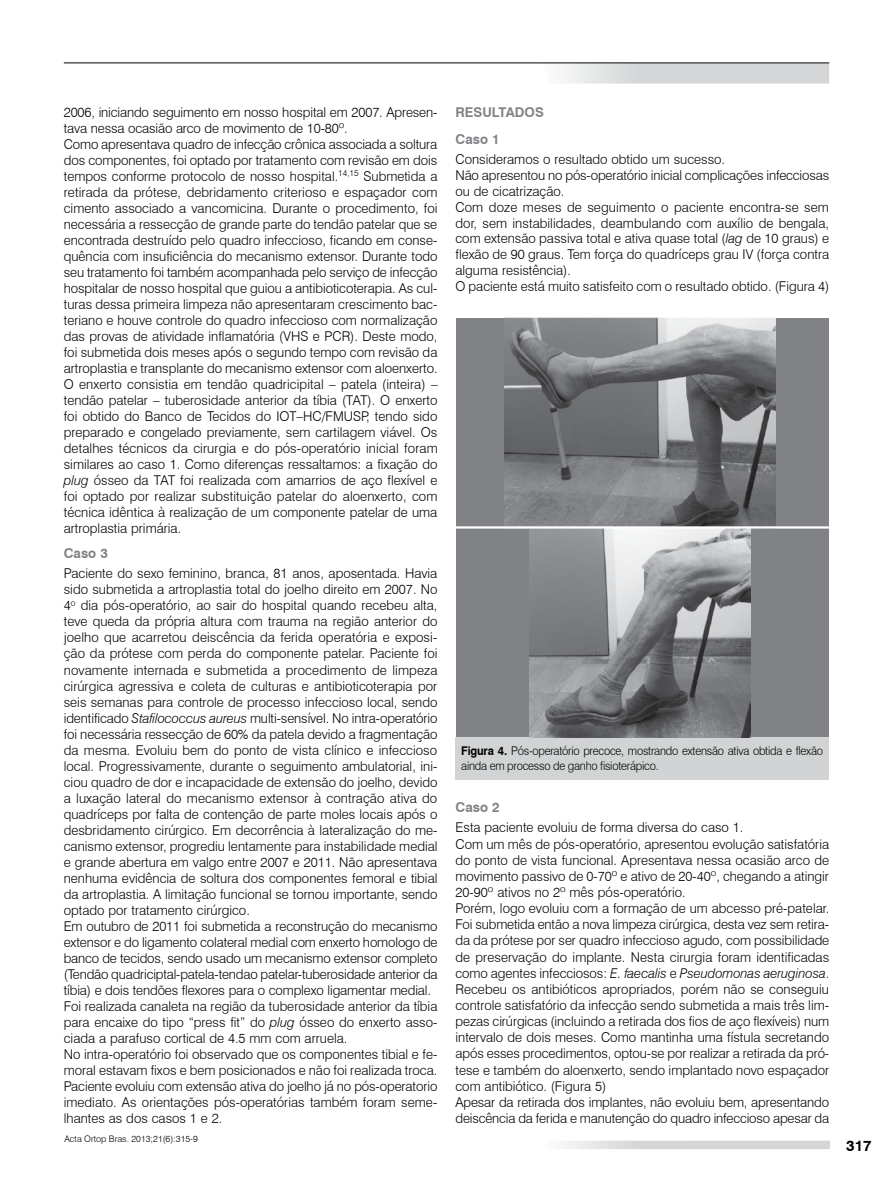
<style>
.page{position:relative;width:893px;height:1191px;background:#fff}
.page>*{position:absolute;margin:0;border:0;box-sizing:border-box;transform-origin:0 0}
.t1{font:700 15px "Swiss 721 BT";color:#000}
.t2{font:300 13.5px/16px "Swiss 721 BT";color:#000}
.t3{font:700 13.5px/27.2px "Swiss 721 BT";color:#808285}
.t4{font:300 12px/15px "Swiss 721 BT";letter-spacing:-.02em;color:#000;scale:.93 1}
.t5{font:300 9px "Swiss 721 BT";color:#000}
.s1{font-style:italic}
.s2{font-weight:700}
</style>
<div class="page">
<svg style="left:563px;top:64px;width:266px;height:20px;background:#d8dadb"></svg>
<svg style="left:563px;top:1140px;width:267px;height:9px"></svg>
<hr style="left:64px;top:63px;width:765px;height:1px;background:#000">
<div style="left:456px;top:318px;width:373px;height:419px;background:#808285"></div>
<div style="left:455px;top:737px;width:374px;height:42px;background:#d1d3d4"></div>
<img style="left:504px;top:318px;width:271px;height:208px">
<img style="left:529px;top:529px;width:221px;height:208px">
<hr style="left:455px;top:526px;width:375px;height:2px;background:#fff">
<p class="t2" style="left:64px;top:104px;width:375px">2006, iniciando seguimento em nosso hospital em 2007. Apresen&shy;tava nessa ocasião arco de movimento de 10-80º.<br>Como apresentava quadro de infecção crônica associada a soltura dos componentes, foi optado por tratamento com revisão em dois tempos conforme protocolo de nosso hospital.<sup>14,15</sup> Submetida a retirada da prótese, debridamento criterioso e espaçador com cimento associado a vancomicina. Durante o procedimento, foi necessária a ressecção de grande parte do tendão patelar que se encontrada destruído pelo quadro infeccioso, ficando em conse&shy;quência com insuficiência do mecanismo extensor. Durante todo seu tratamento foi também acompanhada pelo serviço de infecção hospitalar de nosso hospital que guiou a antibioticoterapia. As cul&shy;turas dessa primeira limpeza não apresentaram crescimento bac&shy;teriano e houve controle do quadro infeccioso com normalização das provas de atividade inflamatória (VHS e PCR). Deste modo, foi submetida dois meses após o segundo tempo com revisão da artroplastia e transplante do mecanismo extensor com aloenxerto.<br>O enxerto consistia em tendão quadricipital – patela (inteira) – tendão patelar – tuberosidade anterior da tíbia (TAT). O enxerto foi obtido do Banco de Tecidos do IOT–HC/FMUSP, tendo sido preparado e congelado previamente, sem cartilagem viável. Os detalhes técnicos da cirurgia e do pós-operatório inicial foram similares ao caso 1. Como diferenças ressaltamos: a fixação do <span class="s1">plug</span> ósseo da TAT foi realizada com amarrios de aço flexível e foi optado por realizar substituição patelar do aloenxerto, com técnica idêntica à realização de um componente patelar de uma artroplastia primária.</p>
<p class="t3" style="left:64px;top:539px;width:46px">Caso 3</p>
<p class="t2" style="left:64px;top:565px;width:375px">Paciente do sexo feminino, branca, 81 anos, aposentada. Havia sido submetida a artroplastia total do joelho direito em 2007. No 4<sup>o</sup> dia pós-operatório, ao sair do hospital quando recebeu alta, teve queda da própria altura com trauma na região anterior do joelho que acarretou deiscência da ferida operatória e exposi&shy;ção da prótese com perda do componente patelar. Paciente foi novamente internada e submetida a procedimento de limpeza cirúrgica agressiva e coleta de culturas e antibioticoterapia por seis semanas para controle de processo infeccioso local, sendo identificado <span class="s1">Stafilococcus aureus</span> multi-sensível. No intra-operatório foi necessária ressecção de 60% da patela devido a fragmentação da mesma. Evoluiu bem do ponto de vista clínico e infeccioso local. Progressivamente, durante o seguimento ambulatorial, ini&shy;ciou quadro de dor e incapacidade de extensão do joelho, devido a luxação lateral do mecanismo extensor à contração ativa do quadríceps por falta de contenção de parte moles locais após o desbridamento cirúrgico. Em decorrência à lateralização do me&shy;canismo extensor, progrediu lentamente para instabilidade medial e grande abertura em valgo entre 2007 e 2011. Não apresentava nenhuma evidência de soltura dos componentes femoral e tibial da artroplastia. A limitação funcional se tornou importante, sendo optado por tratamento cirúrgico.<br>Em outubro de 2011 foi submetida a reconstrução do mecanismo extensor e do ligamento colateral medial com enxerto homologo de banco de tecidos, sendo usado um mecanismo extensor completo (Tendão quadriciptal-patela-tendao patelar-tuberosidade anterior da tíbia) e dois tendões flexores para o complexo ligamentar medial.<br>Foi realizada canaleta na região da tuberosidade anterior da tíbia para encaixe do tipo “press fit” do <span class="s1">plug</span> ósseo do enxerto asso&shy;ciada a parafuso cortical de 4.5 mm com arruela.<br>No intra-operatório foi observado que os componentes tibial e fe&shy;moral estavam fixos e bem posicionados e não foi realizada troca.<br>Paciente evoluiu com extensão ativa do joelho já no pós-operatorio imediato. As orientações pós-operatórias também foram seme&shy;lhantes as dos casos 1 e 2.</p>
<p class="t5" style="left:64px;top:1133px;width:135px">Acta Ortop Bras. 2013;21(6):315-9</p>
<p class="t3" style="left:455px;top:98px;width:90px">RESULTADOS<br>Caso 1</p>
<p class="t2" style="left:455px;top:151px;width:375px">Consideramos o resultado obtido um sucesso.<br>Não apresentou no pós-operatório inicial complicações infecciosas ou de cicatrização.<br>Com doze meses de seguimento o paciente encontra-se sem dor, sem instabilidades, deambulando com auxílio de bengala, com extensão passiva total e ativa quase total (<span class="s1">lag</span> de 10 graus) e flexão de 90 graus. Tem força do quadríceps grau IV (força contra alguma resistência).<br>O paciente está muito satisfeito com o resultado obtido. (Figura 4)</p>
<p class="t4" style="left:461px;top:743px;width:390px"><span class="s2">Figura 4.</span> Pós-operatório precoce, mostrando extensão ativa obtida e flexão ainda em processo de ganho fisioterápico.</p>
<p class="t3" style="left:455px;top:793px;width:46px">Caso 2</p>
<p class="t2" style="left:455px;top:819px;width:375px">Esta paciente evoluiu de forma diversa do caso 1.<br>Com um mês de pós-operatório, apresentou evolução satisfatória do ponto de vista funcional. Apresentava nessa ocasião arco de movimento passivo de 0-70º e ativo de 20-40º, chegando a atingir 20-90º ativos no 2º mês pós-operatório.<br>Porém, logo evoluiu com a formação de um abcesso pré-patelar.<br>Foi submetida então a nova limpeza cirúrgica, desta vez sem retira&shy;da da prótese por ser quadro infeccioso agudo, com possibilidade de preservação do implante. Nesta cirurgia foram identificadas como agentes infecciosos: <span class="s1">E. faecalis</span> e <span class="s1">Pseudomonas aeruginosa</span>.<br>Recebeu os antibióticos apropriados, porém não se conseguiu controle satisfatório da infecção sendo submetida a mais três lim&shy;pezas cirúrgicas (incluindo a retirada dos fios de aço flexíveis) num intervalo de dois meses. Como mantinha uma fístula secretando após esses procedimentos, optou-se por realizar a retirada da pró&shy;tese e também do aloenxerto, sendo implantado novo espaçador com antibiótico. (Figura 5)<br>Apesar da retirada dos implantes, não evoluiu bem, apresentando deiscência da ferida e manutenção do quadro infeccioso apesar da</p>
<p class="t1" style="left:846px;top:1136px;width:27px">317</p>
</div>
